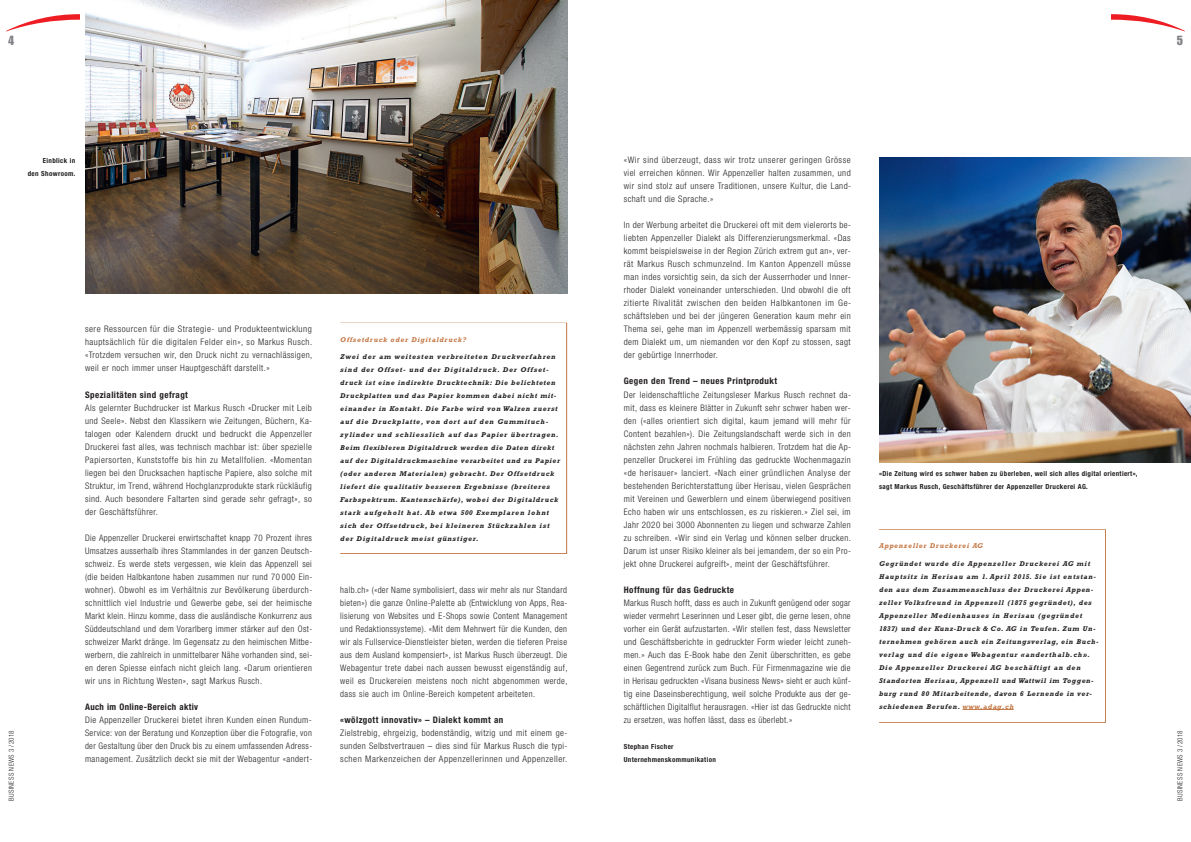
<style>
.page{position:relative;width:1191px;height:842px;background:#fff}
.page>*{position:absolute;margin:0;border:0;box-sizing:border-box;transform-origin:0 0}
.t1{font:13px "Impact";color:#808285}
.t2{font:300 condensed 9px/13px "Helvetica Neue";letter-spacing:.05em;color:#231f20;text-align:justify}
.t3{font:700 condensed 9px "Helvetica Neue";letter-spacing:.05em;color:#231f20}
.t4{font:italic 700 7px/13px "Rockwell";letter-spacing:.11em;color:#231f20}
.t5{font:700 condensed 7px/13px "Helvetica Neue";letter-spacing:.05em;color:#231f20}
.t6{font:italic 700 7px "Rockwell";letter-spacing:.11em;color:#c37643}
.t7{font:300 condensed 7px "Helvetica Neue";letter-spacing:.05em;color:#231f20}
.s1{color:#c37643}
</style>
<div class="page">
<svg style="left:6px;top:14px;width:73px;height:17px"></svg>
<svg style="left:1111px;top:14px;width:74px;height:17px"></svg>
<hr style="left:962px;top:709px;width:51px;height:1px;background:#c37643">
<img style="left:879px;top:158px;width:312px;height:304px">
<img style="left:85px;top:0;width:482px;height:293px">
<h1 class="t1" style="left:8px;top:35px;width:8px">4</h1>
<h1 class="t1" style="left:1176px;top:35px;width:8px">5</h1>
<p class="t2" style="left:624px;top:155px;width:229px">«Wir sind überzeugt, dass wir trotz unserer geringen Grösse viel erreichen können. Wir Appenzeller halten zusammen, und wir sind stolz auf unsere Traditionen, unsere Kultur, die Land&shy;schaft und die Sprache.»</p>
<p class="t2" style="left:624px;top:220px;width:229px">In der Werbung arbeitet die Druckerei oft mit dem vielerorts be&shy;liebten Appenzeller Dialekt als Differenzierungsmerkmal. «Das kommt beispielsweise in der Region Zürich extrem gut an», ver&shy;rät Markus Rusch schmunzelnd. Im Kanton Appenzell müsse man indes vorsichtig sein, da sich der Ausserrhoder und Inner&shy;rhoder Dialekt voneinander unterschieden. Und obwohl die oft zitierte Rivalität zwischen den beiden Halbkantonen im Ge&shy;schäftsleben und bei der jüngeren Generation kaum mehr ein Thema sei, gehe man im Appenzell werbemässig sparsam mit dem Dialekt um, um niemanden vor den Kopf zu stossen, sagt der gebürtige Innerrhoder.</p>
<p class="t3" style="left:624px;top:378px;width:155px">Gegen den Trend – neues Printprodukt</p>
<p class="t2" style="left:624px;top:389px;width:229px">Der leidenschaftliche Zeitungsleser Markus Rusch rechnet da&shy;mit, dass es kleinere Blätter in Zukunft sehr schwer haben wer&shy;den («alles orientiert sich digital, kaum jemand will mehr für Content bezahlen»). Die Zeitungslandschaft werde sich in den nächsten zehn Jahren nochmals halbieren. Trotzdem hat die Ap&shy;penzeller Druckerei im Frühling das gedruckte Wochenmagazin «de herisauer» lanciert. «Nach einer gründlichen Analyse der bestehenden Berichterstattung über Herisau, vielen Gesprächen mit Vereinen und Gewerblern und einem überwiegend positiven Echo haben wir uns entschlossen, es zu riskieren.» Ziel sei, im Jahr 2020 bei 3000 Abonnenten zu liegen und schwarze Zahlen zu schreiben. «Wir sind ein Verlag und können selber drucken.<br>Darum ist unser Risiko kleiner als bei jemandem, der so ein Pro&shy;jekt ohne Druckerei aufgreift», meint der Geschäftsführer.</p>
<p class="t3" style="left:624px;top:586px;width:112px">Hoffnung für das Gedruckte</p>
<p class="t2" style="left:624px;top:597px;width:229px">Markus Rusch hofft, dass es auch in Zukunft genügend oder sogar wieder vermehrt Leserinnen und Leser gibt, die gerne lesen, ohne vorher ein Gerät aufzustarten. «Wir stellen fest, dass Newsletter und Geschäftsberichte in gedruckter Form wieder leicht zuneh&shy;men.» Auch das E-Book habe den Zenit überschritten, es gebe einen Gegentrend zurück zum Buch. Für Firmenmagazine wie die in Herisau gedruckten «Visana business News» sieht er auch künf&shy;tig eine Daseinsberechtigung, weil solche Produkte aus der ge&shy;schäftlichen Digitalflut herausragen. «Hier ist das Gedruckte nicht zu ersetzen, was hoffen lässt, dass es überlebt.»</p>
<p class="t5" style="left:624px;top:740px;width:94px">Stephan Fischer<br>Unternehmenskommunikation</p>
<p class="t5" style="left:28px;top:155px;width:49px;text-align:right">Einblick in<br>den Showroom.</p>
<p class="t2" style="left:85px;top:324px;width:229px">sere Ressourcen für die Strategie- und Produkteentwicklung hauptsächlich für die digitalen Felder ein», so Markus Rusch. «Trotzdem versuchen wir, den Druck nicht zu vernachlässigen, weil er noch immer unser Hauptgeschäft darstellt.»</p>
<p class="t3" style="left:85px;top:391px;width:104px">Spezialitäten sind gefragt</p>
<p class="t2" style="left:85px;top:402px;width:229px">Als gelernter Buchdrucker ist Markus Rusch «Drucker mit Leib und Seele». Nebst den Klassikern wie Zeitungen, Büchern, Ka&shy;talogen oder Kalendern druckt und bedruckt die Appenzeller Druckerei fast alles, was technisch machbar ist: über spezielle Papiersorten, Kunststoffe bis hin zu Metallfolien. «Momentan liegen bei den Drucksachen haptische Papiere, also solche mit Struktur, im Trend, während Hochglanzprodukte stark rückläufig sind. Auch besondere Faltarten sind gerade sehr gefragt», so der Geschäftsführer.</p>
<p class="t2" style="left:85px;top:532px;width:229px">Die Appenzeller Druckerei erwirtschaftet knapp 70 Prozent ihres Umsatzes ausserhalb ihres Stammlandes in der ganzen Deutsch&shy;schweiz. Es werde stets vergessen, wie klein das Appenzell sei (die beiden Halbkantone haben zusammen nur rund 70 000 Ein&shy;wohner). Obwohl es im Verhältnis zur Bevölkerung überdurch&shy;schnittlich viel Industrie und Gewerbe gebe, sei der heimische Markt klein. Hinzu komme, dass die ausländische Konkurrenz aus Süddeutschland und dem Vorarlberg immer stärker auf den Ost&shy;schweizer Markt dränge. Im Gegensatz zu den heimischen Mitbe&shy;werbern, die zahlreich in unmittelbarer Nähe vorhanden sind, sei&shy;en deren Spiesse einfach nicht gleich lang. «Darum orientieren wir uns in Richtung Westen», sagt Markus Rusch.</p>
<p class="t3" style="left:85px;top:703px;width:115px">Auch im Online-Bereich aktiv</p>
<p class="t2" style="left:85px;top:714px;width:229px">Die Appenzeller Druckerei bietet ihren Kunden einen Rundum-Service: von der Beratung und Konzeption über die Fotografie, von der Gestaltung über den Druck bis zu einem umfassenden Adress&shy;management. Zusätzlich deckt sie mit der Webagentur «andert-</p>
<p class="t6" style="left:340px;top:337px;width:128px">Offsetdruck oder Digitaldruck?</p>
<p class="t4" style="left:340px;top:351px;width:221px">Zwei der am weitesten verbreiteten Druckverfahren sind der Offset- und der Digitaldruck. Der Offset&shy;druck ist eine indirekte Drucktechnik: Die belichteten Druckplatten und das Papier kommen dabei nicht mit&shy;einander in Kontakt. Die Farbe wird von Walzen zuerst auf die Druckplatte, von dort auf den Gummituch&shy;zylinder und schliesslich auf das Papier übertragen.<br>Beim flexibleren Digitaldruck werden die Daten direkt auf der Digitaldruckmaschine verarbeitet und zu Papier (oder anderen Materialen) gebracht. Der Offsetdruck liefert die qualitativ besseren Ergebnisse (breiteres Farbspektrum. Kantenschärfe), wobei der Digitaldruck stark aufgeholt hat. Ab etwa 500 Exemplaren lohnt sich der Offsetdruck, bei kleineren Stückzahlen ist der Digitaldruck meist günstiger.</p>
<p class="t5" style="left:879px;top:467px;width:260px">«Die Zeitung wird es schwer haben zu überleben, weil sich alles digital orientiert», sagt Markus Rusch, Geschäftsführer der Appenzeller Druckerei AG.</p>
<p class="t6" style="left:879px;top:543px;width:105px">Appenzeller Druckerei AG</p>
<p class="t4" style="left:879px;top:557px;width:221px">Gegründet wurde die Appenzeller Druckerei AG mit Hauptsitz in Herisau am 1. April 2015. Sie ist entstan&shy;den aus dem Zusammenschluss der Druckerei Appen&shy;zeller Volksfreund in Appenzell (1875 gegründet), des Appenzeller Medienhauses in Herisau (gegründet 1837) und der Kunz-Druck &amp; Co. AG in Teufen. Zum Un&shy;ternehmen gehören auch ein Zeitungsverlag, ein Buch&shy;verlag und die eigene Webagentur «anderthalb.ch».<br>Die Appenzeller Druckerei AG beschäftigt an den Standorten Herisau, Appenzell und Wattwil im Toggen&shy;burg rund 80 Mitarbeitende, davon 6 Lernende in ver&shy;schiedenen Berufen. <span class="s1">www.adag.ch</span></p>
<p class="t2" style="left:340px;top:584px;width:229px">halb.ch» («der Name symbolisiert, dass wir mehr als nur Standard bieten») die ganze Online-Palette ab (Entwicklung von Apps, Rea&shy;lisierung von Websites und E-Shops sowie Content Management und Redaktionssysteme). «Mit dem Mehrwert für die Kunden, den wir als Fullservice-Dienstleister bieten, werden die tieferen Preise aus dem Ausland kompensiert», ist Markus Rusch überzeugt. Die Webagentur trete dabei nach aussen bewusst eigenständig auf, weil es Druckereien meistens noch nicht abgenommen werde, dass sie auch im Online-Bereich kompetent arbeiteten.</p>
<p class="t3" style="left:340px;top:716px;width:164px">«wölzgott innovativ» – Dialekt kommt an</p>
<p class="t2" style="left:340px;top:727px;width:229px">Zielstrebig, ehrgeizig, bodenständig, witzig und mit einem ge&shy;sunden Selbstvertrauen – dies sind für Markus Rusch die typi&shy;schen Markenzeichen der Appenzellerinnen und Appenzeller.</p>
<p class="t7" style="left:9px;top:801px;width:71px;rotate:-90deg">BUSINESS NEWS 3/2018</p>
<p class="t7" style="left:1177px;top:801px;width:71px;rotate:-90deg">BUSINESS NEWS 3/2018</p>
</div>
